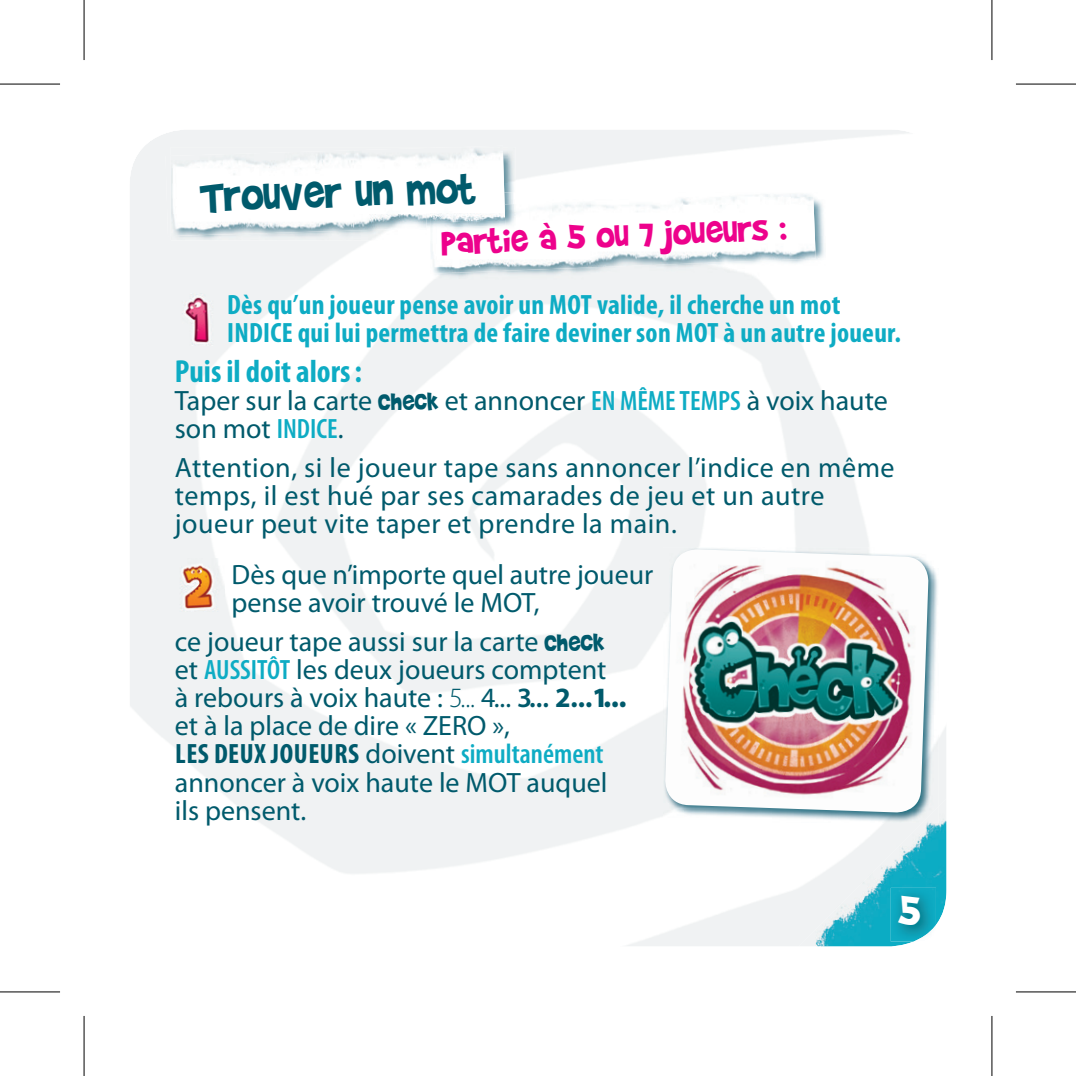
<style>
.page{position:relative;width:1076px;height:1076px;background:#fff}
.page>*{position:absolute;margin:0;border:0;box-sizing:border-box;transform-origin:0 0}
.t1{font:48px "Brady Bunch Remastered";color:#005a6c}
.t2{font:48px "Brady Bunch Remastered";color:#fff}
.t3{font:39.6px "Brady Bunch Remastered";color:#ed028c}
.t4{font:700 condensed 32px "Myriad Pro";color:#0eacc4}
.t5{font:28px/28px "Myriad Pro";color:#005a6c}
.t6{font:28px/28px "Myriad Pro";letter-spacing:.02em;color:#005a6c}
.t7{font:700 condensed 28px/28px "Myriad Pro";letter-spacing:.01em;color:#0eacc4}
.s1{font-family:"Brady Bunch Remastered"}
.s2{font-weight:600;font-stretch:condensed;color:#0eacc4}
.s3{font-weight:300}
.s4{font-weight:600}
.s5{font-weight:700}
.s6{font-weight:900}
.s7{font-weight:700;font-stretch:condensed}
</style>
<div class="page">
<svg style="left:627px;top:130px;width:320px;height:817px"></svg>
<img style="left:130px;top:130px;width:760px;height:805px">
<img style="left:175px;top:293px;width:52px;height:52px">
<img style="left:662px;top:547px;width:276px;height:275px">
<img style="left:921px;top:805px;width:17px;height:17px">
<img style="left:664px;top:549px;width:264px;height:263px">
<img style="left:172px;top:558px;width:53px;height:53px">
<img style="left:890px;top:887px;width:45px;height:54px">
<img style="left:912px;top:924px;width:23px;height:17px">
<svg style="left:924px;top:925px;width:11px;height:10px"></svg>
<div style="left:0;top:989px;width:60px;height:5px;background:#919191"></div>
<div style="left:1015px;top:989px;width:60px;height:5px;background:#919191"></div>
<div style="left:989px;top:0;width:5px;height:60px;background:#929292"></div>
<div style="left:989px;top:1015px;width:5px;height:60px;background:#929292"></div>
<hr style="left:0;top:83px;width:60px;height:2px;background:#000">
<hr style="left:1015px;top:83px;width:60px;height:2px;background:#000">
<hr style="left:0;top:990px;width:60px;height:2px;background:#000">
<hr style="left:1015px;top:990px;width:60px;height:2px;background:#000">
<hr style="left:83px;top:0;width:2px;height:60px;background:#000">
<hr style="left:83px;top:1015px;width:2px;height:60px;background:#000">
<hr style="left:990px;top:0;width:2px;height:60px;background:#000">
<hr style="left:990px;top:1015px;width:2px;height:60px;background:#000">
<h1 class="t1" style="left:200px;top:172px;width:277px;rotate:-2deg">Trouver un mot</h1>
<h2 class="t3" style="left:441px;top:221px;width:347px;rotate:-2deg">Partie à 5 ou 7 joueurs :</h2>
<p class="t7" style="left:227px;top:290px;width:675px">Dès qu’un joueur pense avoir un MOT valide, il cherche un mot<br>INDICE qui lui permettra de faire deviner son MOT à un autre joueur.</p>
<p class="t4" style="left:175px;top:351px;width:189px">Puis il doit alors :</p>
<p class="t5" style="left:175px;top:386px;width:714px">Taper sur la carte <span class="s1">Check</span> et annoncer <span class="s2">EN MÊME TEMPS</span> à voix haute son mot <span class="s2">INDICE</span>.</p>
<p class="t6" style="left:175px;top:453px;width:721px">Attention, si le joueur tape sans annoncer l’indice en même temps, il est hué par ses camarades de jeu et un autre joueur peut vite taper et prendre la main.</p>
<p class="t5" style="left:231px;top:560px;width:423px">Dès que n’importe quel autre joueur pense avoir trouvé le MOT,</p>
<p class="t5" style="left:175px;top:627px;width:453px">ce joueur tape aussi sur la carte <span class="s1">Check </span>et <span class="s2">AUSSITÔT</span> les deux joueurs comptent à rebours à voix haute : <span class="s3">5...</span> 4... <span class="s4">3...</span> <span class="s5">2...</span><span class="s6">1... </span>et à la place de dire « ZERO »,<br><span class="s7">LES DEUX JOUEURS</span> doivent <span class="s2">simultanément </span>annoncer à voix haute le MOT auquel ils pensent.</p>
<h1 class="t2" style="left:899px;top:885px;width:23px">5</h1>
</div>
